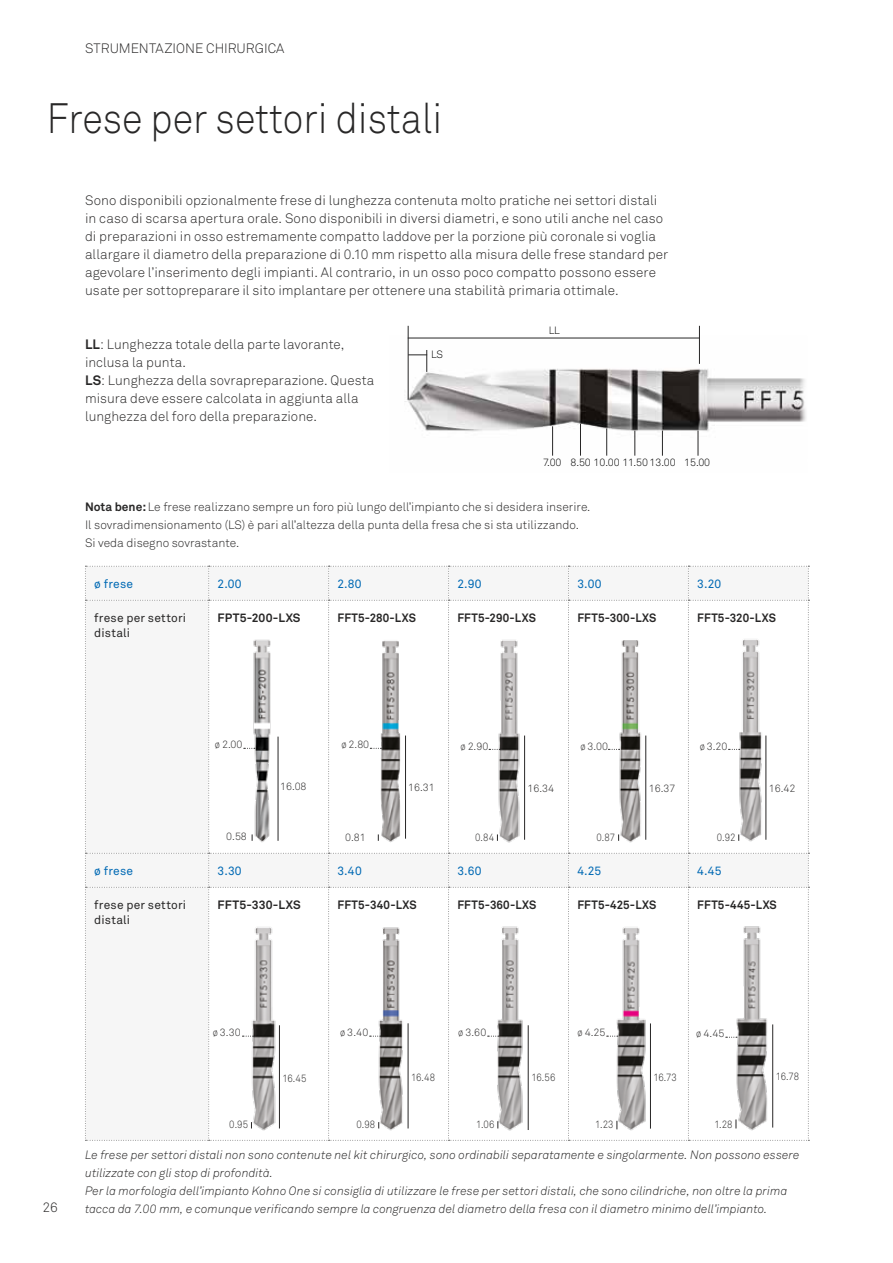
<style>
.page{position:relative;width:893px;height:1263px;background:#fff}
.page>*{position:absolute;margin:0;border:0;box-sizing:border-box;transform-origin:0 0}
.t1{font:42px "Akkurat Light Pro";color:#282727;scale:.9 1}
.t2{font:13.5px/18px "Akkurat Light Pro";letter-spacing:.005em;color:#282727}
.t3{font:italic 12px/18px "Akkurat Light Pro";letter-spacing:.005em;color:#282727}
.t4{font:12px/18px "Akkurat Light Pro";color:#282727}
.t5{font:700 12px "Akkurat Pro";letter-spacing:.02em;color:#282727;scale:.95 1}
.t6{font:12px "Akkurat Pro";letter-spacing:.02em;color:#0069b4}
.t7{font:12px/15px "Akkurat Pro";letter-spacing:.015em;color:#282727}
.t8{font:700 12px "Akkurat Pro";letter-spacing:.02em;color:#282727}
.t9{font:10.5px "Akkurat Light Pro";color:#282727;scale:.9 1}
.t10{font:10.5px "Akkurat Light Pro";color:#282727}
.t11{font:10.5px "Akkurat Light Pro";letter-spacing:-.01em;color:#000}
.s1{font-family:"Akkurat Pro";font-weight:700}
</style>
<div class="page">
<img style="left:404px;top:336px;width:402px;height:120px">
<hr style="left:408px;top:326px;width:1px;height:73px;background:#282727">
<hr style="left:699px;top:326px;width:1px;height:38px;background:#282727">
<hr style="left:408px;top:338px;width:292px;height:1px;background:#282727">
<hr style="left:552px;top:426px;width:1px;height:30px;background:#282727">
<hr style="left:580px;top:424px;width:1px;height:32px;background:#282727">
<svg style="left:606px;top:428px;width:1px;height:28px"></svg>
<svg style="left:634px;top:431px;width:1px;height:25px"></svg>
<svg style="left:662px;top:431px;width:1px;height:25px"></svg>
<svg style="left:698px;top:431px;width:1px;height:25px"></svg>
<svg style="left:408px;top:350px;width:19px;height:22px"></svg>
<svg style="left:85px;top:566px;width:724px;height:575px"></svg>
<p class="t2" style="left:85px;top:40px;width:201px">STRUMENTAZIONE CHIRURGICA</p>
<h1 class="t1" style="left:47px;top:93px;width:441px">Frese per settori distali</h1>
<p class="t2" style="left:85px;top:191px;width:585px">Sono disponibili opzionalmente frese di lunghezza contenuta molto pratiche nei settori distali in caso di scarsa apertura orale. Sono disponibili in diversi diametri, e sono utili anche nel caso di preparazioni in osso estremamente compatto laddove per la porzione più coronale si voglia allargare il diametro della preparazione di 0.10 mm rispetto alla misura delle frese standard per agevolare l’inserimento degli impianti. Al contrario, in un osso poco compatto possono essere usate per sottopreparare il sito implantare per ottenere una stabilità primaria ottimale.</p>
<p class="t2" style="left:85px;top:335px;width:291px"><span class="s1">LL</span>: Lunghezza totale della parte lavorante, inclusa la punta.<br><span class="s1">LS</span>: Lunghezza della sovrapreparazione. Questa misura deve essere calcolata in aggiunta alla lunghezza del foro della preparazione.</p>
<p class="t11" style="left:431px;top:348px;width:13px">LS</p>
<p class="t11" style="left:549px;top:324px;width:13px">LL</p>
<p class="t11" style="left:543px;top:456px;width:169px">7.00 8.50 10.00 11.50 13.00 15.00</p>
<p class="t4" style="left:85px;top:498px;width:507px"><span class="s1">Nota bene:</span> Le frese realizzano sempre un foro più lungo dell’impianto che si desidera inserire.<br>Il sovradimensionamento (LS) è pari all’altezza della punta della fresa che si sta utilizzando.<br>Si veda disegno sovrastante.</p>
<p class="t6" style="left:94px;top:577px;width:40px">ø frese</p>
<p class="t6" style="left:218px;top:577px;width:26px">2.00</p>
<p class="t6" style="left:338px;top:577px;width:26px">2.80</p>
<p class="t6" style="left:457px;top:577px;width:26px">2.90</p>
<p class="t6" style="left:577px;top:577px;width:26px">3.00</p>
<p class="t6" style="left:697px;top:577px;width:25px">3.20</p>
<p class="t7" style="left:94px;top:611px;width:93px">frese per settori distali</p>
<p class="t8" style="left:218px;top:611px;width:84px">FPT5-200-LXS</p>
<p class="t5" style="left:338px;top:611px;width:84px">FFT5-280-LXS</p>
<p class="t5" style="left:457px;top:611px;width:84px">FFT5-290-LXS</p>
<p class="t5" style="left:577px;top:611px;width:85px">FFT5-300-LXS</p>
<p class="t5" style="left:697px;top:611px;width:84px">FFT5-320-LXS</p>
<p class="t9" style="left:215px;top:738px;width:32px">ø 2.00</p>
<p class="t9" style="left:341px;top:738px;width:32px">ø 2.80</p>
<p class="t9" style="left:460px;top:740px;width:32px">ø 2.90</p>
<p class="t9" style="left:580px;top:740px;width:32px">ø 3.00</p>
<p class="t9" style="left:700px;top:740px;width:32px">ø 3.20</p>
<p class="t10" style="left:280px;top:780px;width:28px">16.08</p>
<p class="t10" style="left:408px;top:781px;width:28px">16.31</p>
<p class="t10" style="left:528px;top:782px;width:28px">16.34</p>
<p class="t10" style="left:649px;top:782px;width:28px">16.37</p>
<p class="t10" style="left:769px;top:782px;width:28px">16.42</p>
<p class="t10" style="left:226px;top:830px;width:22px">0.58</p>
<p class="t10" style="left:345px;top:831px;width:22px">0.81</p>
<p class="t9" style="left:475px;top:831px;width:23px">0.84</p>
<p class="t9" style="left:596px;top:831px;width:22px">0.87</p>
<p class="t9" style="left:717px;top:831px;width:22px">0.92</p>
<p class="t6" style="left:94px;top:864px;width:40px">ø frese</p>
<p class="t6" style="left:218px;top:864px;width:25px">3.30</p>
<p class="t6" style="left:338px;top:864px;width:26px">3.40</p>
<p class="t6" style="left:457px;top:864px;width:25px">3.60</p>
<p class="t6" style="left:577px;top:864px;width:25px">4.25</p>
<p class="t6" style="left:697px;top:864px;width:26px">4.45</p>
<p class="t7" style="left:94px;top:898px;width:93px">frese per settori distali</p>
<p class="t8" style="left:218px;top:898px;width:85px">FFT5-330-LXS</p>
<p class="t5" style="left:338px;top:898px;width:85px">FFT5-340-LXS</p>
<p class="t5" style="left:457px;top:898px;width:85px">FFT5-360-LXS</p>
<p class="t5" style="left:577px;top:898px;width:85px">FFT5-425-LXS</p>
<p class="t5" style="left:697px;top:898px;width:85px">FFT5-445-LXS</p>
<p class="t2" style="left:43px;top:1198px;width:17px">26</p>
<p class="t9" style="left:213px;top:1026px;width:33px">ø 3.30</p>
<p class="t9" style="left:229px;top:1118px;width:22px">0.95</p>
<p class="t9" style="left:282px;top:1072px;width:28px">16.45</p>
<p class="t9" style="left:340px;top:1026px;width:33px">ø 3.40</p>
<p class="t9" style="left:356px;top:1118px;width:22px">0.98</p>
<p class="t9" style="left:411px;top:1071px;width:28px">16.48</p>
<p class="t9" style="left:458px;top:1026px;width:33px">ø 3.60</p>
<p class="t9" style="left:476px;top:1118px;width:22px">1.06</p>
<p class="t9" style="left:531px;top:1071px;width:28px">16.56</p>
<p class="t9" style="left:577px;top:1026px;width:33px">ø 4.25</p>
<p class="t9" style="left:595px;top:1118px;width:22px">1.23</p>
<p class="t9" style="left:653px;top:1071px;width:28px">16.73</p>
<p class="t9" style="left:696px;top:1027px;width:33px">ø 4.45</p>
<p class="t9" style="left:714px;top:1118px;width:22px">1.28</p>
<p class="t9" style="left:776px;top:1070px;width:27px">16.78</p>
<p class="t3" style="left:85px;top:1146px;width:716px">Le frese per settori distali non sono contenute nel kit chirurgico, sono ordinabili separatamente e singolarmente. Non possono essere utilizzate con gli stop di profondità.<br>Per la morfologia dell’impianto Kohno One si consiglia di utilizzare le frese per settori distali, che sono cilindriche, non oltre la prima tacca da 7.00 mm, e comunque verificando sempre la congruenza del diametro della fresa con il diametro minimo dell’impianto.</p>
</div>
